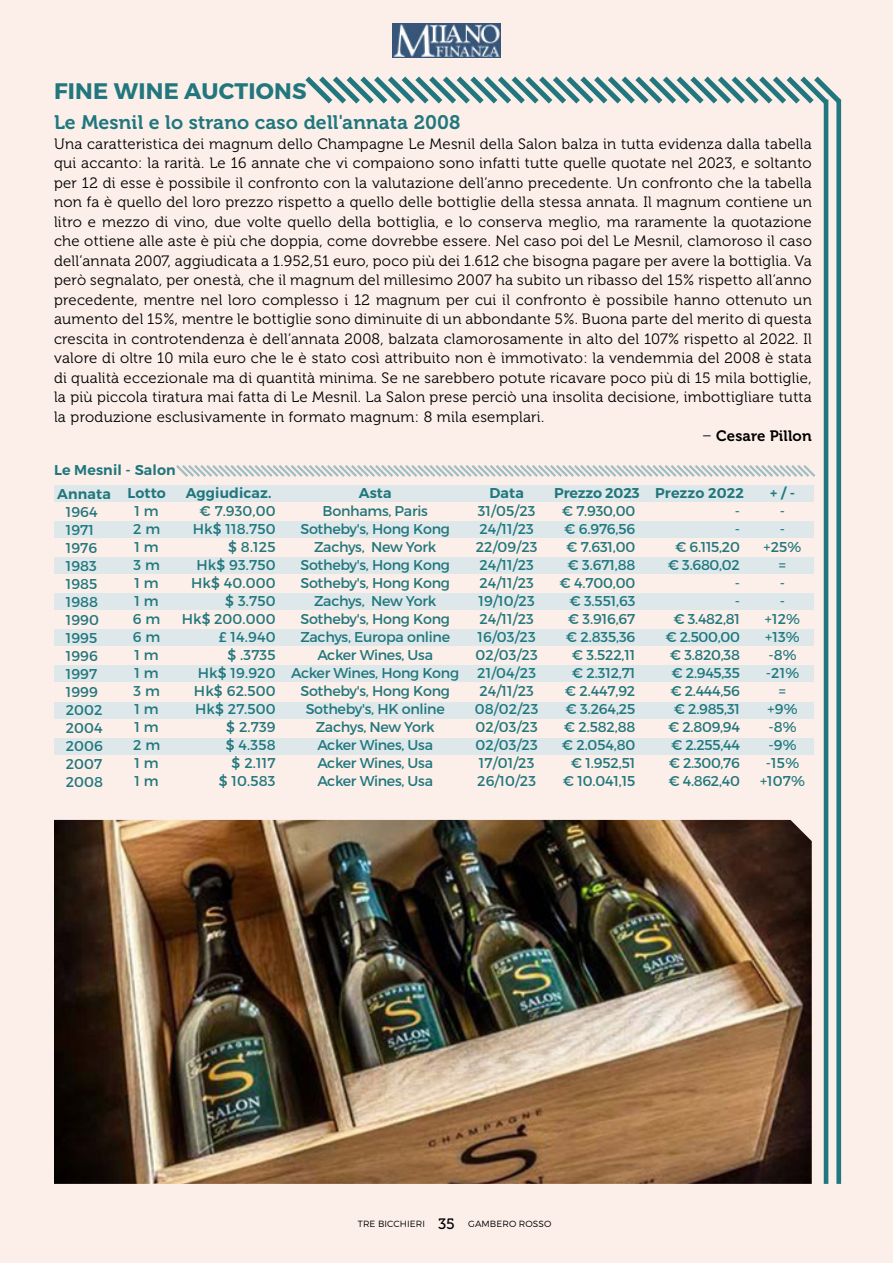
<style>
.page{position:relative;width:893px;height:1263px;background:#fcefea}
.page>*{position:absolute;margin:0;border:0;box-sizing:border-box;transform-origin:0 0}
.t1{font:700 22.5px "Montserrat";letter-spacing:.01em;color:#21777d}
.t2{font:19.5px "Museo 700";letter-spacing:.01em;color:#21777d}
.t3{font:15px/19.5px "Museo 300";letter-spacing:.02em;color:#000;text-align:justify}
.t4{font:15px "Museo 700";letter-spacing:.01em;color:#000}
.t5{font:14.25px/18px "Montserrat";letter-spacing:-.02em;color:#21777d;text-align:right}
.t6{font:14.25px/18px "Montserrat";letter-spacing:.01em;color:#21777d;text-align:center}
.t7{font:600 14.25px/23.2px "Montserrat";letter-spacing:.01em;color:#21777d}
.t8{font:600 14.25px "Montserrat";letter-spacing:-.01em;color:#21777d}
.t9{font:300 9px "Montserrat";letter-spacing:.01em;color:#000}
.s1{font-family:"Museo 300"}
.s2{font-family:"Museo 500";font-weight:400;font-size:15px}
</style>
<div class="page">
<img style="left:393px;top:23px;width:107px;height:35px">
<svg style="left:305px;top:76px;width:537px;height:33px"></svg>
<div style="left:836px;top:100px;width:5px;height:1084px;background:#21777d"></div>
<hr style="left:824px;top:100px;width:4px;height:1084px;background:#21777d">
<div style="left:54px;top:486px;width:760px;height:16px;background:#dee8ea"></div>
<div style="left:54px;top:558px;width:760px;height:16px;background:#dee8ea"></div>
<div style="left:54px;top:666px;width:760px;height:16px;background:#dee8ea"></div>
<div style="left:54px;top:630px;width:760px;height:16px;background:#dee8ea"></div>
<div style="left:54px;top:738px;width:760px;height:16px;background:#dee8ea"></div>
<div style="left:54px;top:522px;width:760px;height:16px;background:#dee8ea"></div>
<div style="left:54px;top:594px;width:760px;height:16px;background:#dee8ea"></div>
<div style="left:54px;top:702px;width:760px;height:16px;background:#dee8ea"></div>
<svg style="left:176px;top:465px;width:640px;height:12px"></svg>
<img style="left:54px;top:820px;width:758px;height:364px">
<h1 class="t1" style="left:54px;top:77px;width:254px">FINE WINE AUCTIONS</h1>
<h2 class="t2" style="left:54px;top:111px;width:408px">Le Mesnil e lo strano caso dell'annata 2008</h2>
<p class="t3" style="left:54px;top:134px;width:759px">Una caratteristica dei magnum dello Champagne Le Mesnil della Salon balza in tutta evidenza dalla tabella qui accanto: la rarità. Le 16 annate che vi compaiono sono infatti tutte quelle quotate nel 2023, e soltanto per 12 di esse è possibile il confronto con la valutazione dell’anno precedente. Un confronto che la tabella non fa è quello del loro prezzo rispetto a quello delle bottiglie della stessa annata. Il magnum contiene un litro e mezzo di vino, due volte quello della bottiglia, e lo conserva meglio, ma raramente la quotazione che ottiene alle aste è più che doppia, come dovrebbe essere. Nel caso poi del Le Mesnil, clamoroso il caso dell’annata 2007, aggiudicata a 1.952,51 euro, poco più dei 1.612 che bisogna pagare per avere la bottiglia. Va però segnalato, per onestà, che il magnum del millesimo 2007 ha subito un ribasso del 15% rispetto all’anno precedente, mentre nel loro complesso i 12 magnum per cui il confronto è possibile hanno ottenuto un aumento del 15%, mentre le bottiglie sono diminuite di un abbondante 5%. Buona parte del merito di questa crescita in controtendenza è dell’annata 2008, balzata clamorosamente in alto del 107% rispetto al 2022. Il valore di oltre 10 mila euro che le è stato così attribuito non è immotivato: la vendemmia del 2008 è stata di qualità eccezionale ma di quantità minima. Se ne sarebbero potute ricavare poco più di 15 mila bottiglie, la più piccola tiratura mai fatta di Le Mesnil. La Salon prese perciò una insolita decisione, imbottigliare tutta la produzione esclusivamente in formato magnum: 8 mila esemplari.</p>
<p class="t4" style="left:702px;top:427px;width:111px"><span class="s1">–</span> Cesare Pillon</p>
<p class="t7" style="left:54px;top:459px;width:123px">Le Mesnil - Salon<br>Annata</p>
<p class="t6" style="left:66px;top:502px;width:39px;text-align:left">1964<br>1971<br>1976<br>1983<br>1985<br>1988<br>1990<br>1995<br>1996<br>1997<br>1999<br>2002<br>2004<br>2006<br>2007<br>2008</p>
<p class="t7" style="left:127px;top:482px;width:40px">Lotto</p>
<p class="t5" style="left:133px;top:502px;width:29px;text-align:justify">1 m 2 m 1 m 3 m 1 m 1 m 6 m 6 m 1 m 1 m 3 m 1 m 1 m 2 m 1 m 1 m</p>
<p class="t7" style="left:186px;top:482px;width:87px">Aggiudicaz.</p>
<p class="t6" style="left:182px;top:502px;width:95px;text-align:right">€ 7.930,00<br>Hk$ 118.750 $ 8.125<br>Hk$ 93.750<br>Hk$ 40.000 $ 3.750<br>Hk$ 200.000 £ 14.940<br>$ .3735<br>Hk$ 19.920<br>Hk$ 62.500<br>Hk$ 27.500<br>$ 2.739<br>$ 4.358<br>$ 2.117<br>$ 10.583</p>
<p class="t7" style="left:359px;top:482px;width:34px">Asta</p>
<p class="t5" style="left:291px;top:502px;width:170px;text-align:center">Bonhams, Paris<br>Sotheby's, Hong Kong<br>Zachys, New York<br>Sotheby's, Hong Kong<br>Sotheby's, Hong Kong<br>Zachys, New York<br>Sotheby's, Hong Kong<br>Zachys, Europa online<br>Acker Wines, Usa<br>Acker Wines, Hong Kong<br>Sotheby's, Hong Kong<br>Sotheby's, HK online<br>Zachys, New York<br>Acker Wines, Usa<br>Acker Wines, Usa<br>Acker Wines, Usa</p>
<p class="t7" style="left:489px;top:482px;width:36px">Data</p>
<p class="t6" style="left:475px;top:502px;width:65px">31/05/23<br>24/11/23<br>22/09/23<br>24/11/23<br>24/11/23<br>19/10/23<br>24/11/23<br>16/03/23<br>02/03/23<br>21/04/23<br>24/11/23<br>08/02/23<br>02/03/23<br>02/03/23<br>17/01/23<br>26/10/23</p>
<p class="t8" style="left:554px;top:484px;width:87px">Prezzo 2023</p>
<p class="t5" style="left:559px;top:502px;width:77px">€ 7.930,00 € 6.976,56 € 7.631,00 € 3.671,88 € 4.700,00 € 3.551,63 € 3.916,67 € 2.835,36 € 3.522,11 € 2.312,71 € 2.447,92 € 3.264,25 € 2.582,88 € 2.054,80 € 1.952,51 € 10.041,15</p>
<p class="t7" style="left:655px;top:482px;width:90px">Prezzo 2022</p>
<p class="t5" style="left:665px;top:502px;width:76px">-<br>-<br>€ 6.115,20 € 3.680,02 -<br>-<br>€ 3.482,81 € 2.500,00 € 3.820,38 € 2.945,35 € 2.444,56 € 2.985,31 € 2.809,94 € 2.255,44 € 2.300,76 € 4.862,40</p>
<p class="t7" style="left:770px;top:482px;width:26px">+ / -</p>
<p class="t6" style="left:760px;top:502px;width:47px">-<br>- +25% =<br>-<br>-<br>+12% +13% -8% -21%<br>=<br>+9% -8% -9% -15% +107%</p>
<p class="t9" style="left:358px;top:1218px;width:195px">TRE BICCHIERI <span class="s2">35</span> GAMBERO ROSSO</p>
</div>
